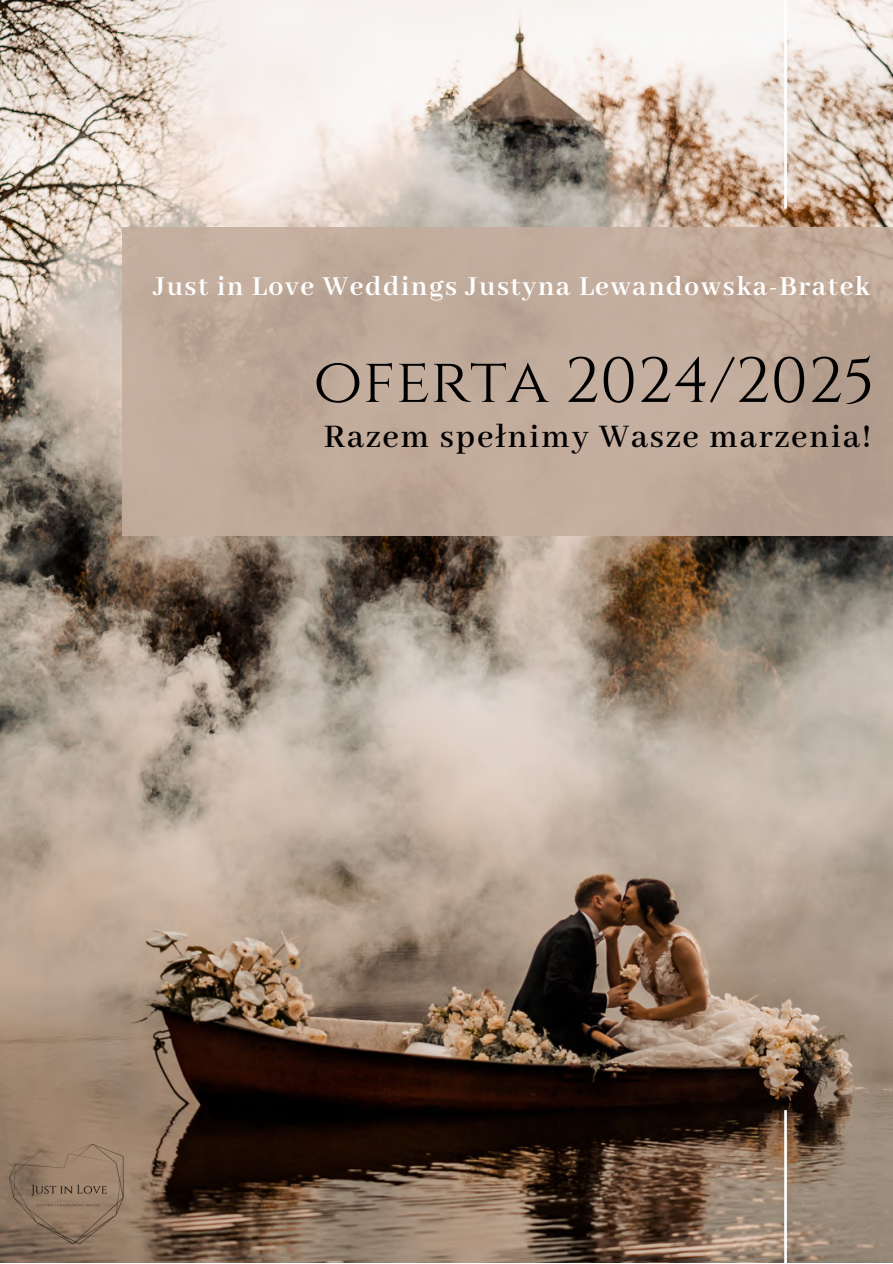
<style>
.page{position:relative;width:893px;height:1264px;background:#fff}
.page>*{position:absolute;margin:0;border:0;box-sizing:border-box;transform-origin:0 0}
.t1{font:63.45px "Cinzel";color:#000}
.t2{font:600 35.7px "Abhaya Libre";letter-spacing:.05em;color:#000}
.t3{font:700 29.85px "Abhaya Libre";letter-spacing:.055em;color:#fff}
</style>
<div class="page">
<img style="left:0;top:0;width:892px;height:1262px">
<div style="left:122px;top:227px;width:770px;height:308px;background:#c4ad9d"></div>
<svg style="left:784px;top:0;width:2px;height:209px"></svg>
<svg style="left:784px;top:1110px;width:2px;height:152px"></svg>
<img style="left:7px;top:1134px;width:119px;height:119px">
<p class="t3" style="left:153px;top:270px;width:718px">Just in Love Weddings Justyna Lewandowska-Bratek</p>
<p class="t1" style="left:313px;top:340px;width:563px">oferta 2024/2025</p>
<p class="t2" style="left:324px;top:417px;width:548px">Razem spełnimy Wasze marzenia!</p>
</div>
